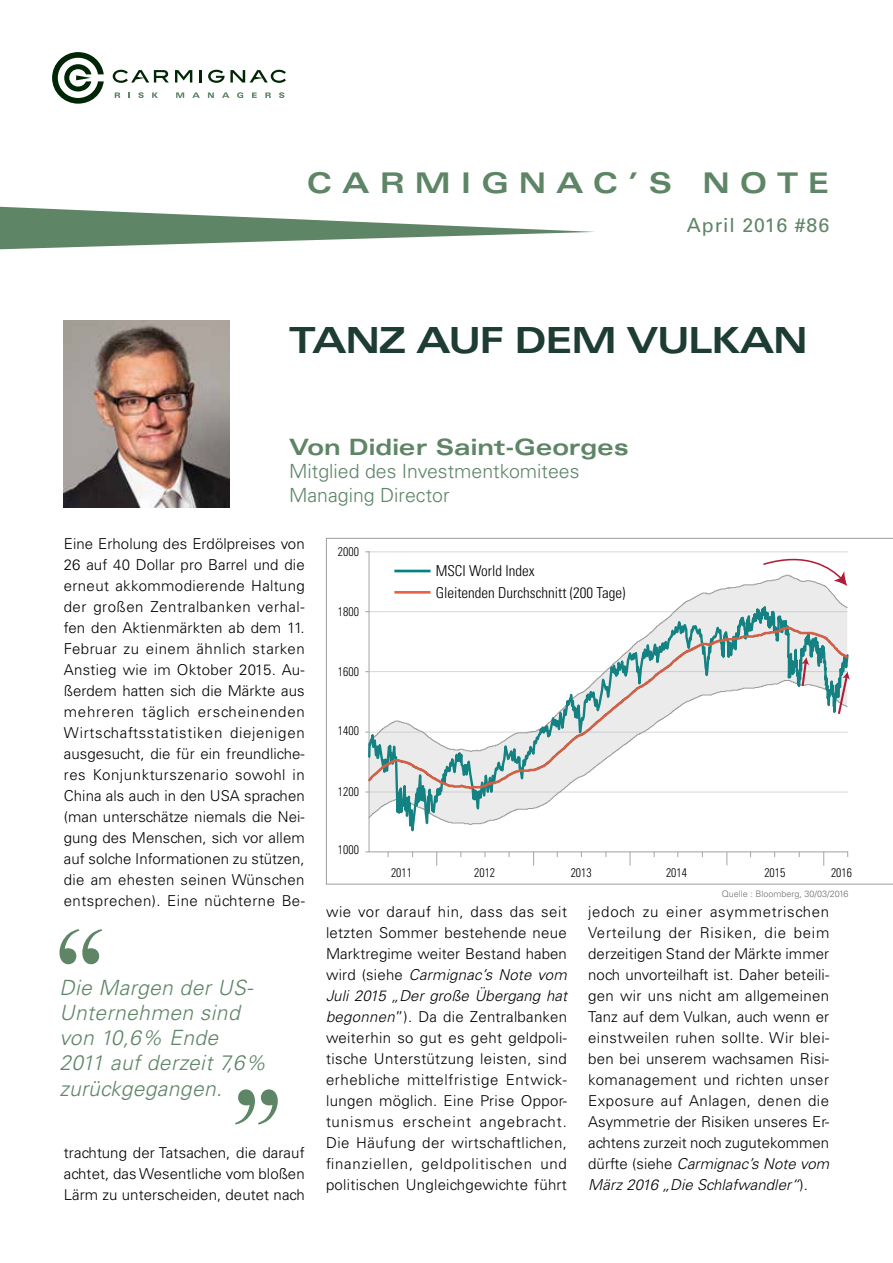
<style>
.page{position:relative;width:893px;height:1263px;background:#fff}
.page>*{position:absolute;margin:0;border:0;box-sizing:border-box;transform-origin:0 0}
.t1{font:700 expanded 36px "Univers LT Std";letter-spacing:-.03em;color:#1c3c34}
.t2{font:700 expanded 28.5px "Univers LT Std";letter-spacing:.35em;color:#5e8566}
.t3{font:700 expanded 22.5px "Univers LT Std";color:#5e8566}
.t4{font:italic 300 21px/25.2px "Univers LT Std";letter-spacing:.02em;color:#5e8566}
.t5{font:300 19.5px/23.4px "Univers LT Std";color:#5e8566}
.t6{font:19.5px "Univers LT Std";letter-spacing:.05em;color:#5e8566}
.t7{font:300 15px/21px "Univers LT Std";letter-spacing:.005em;color:#000;text-align:justify}
.t8{font:300 condensed 15px/21.3px "Univers LT Std";color:#000}
.t9{font:300 condensed 12.45px "Univers LT Std";color:#000;scale:.95 1}
.t10{font:300 9px "Univers LT Std";color:#706f6f}
.s1{font-style:italic}
</style>
<div class="page">
<svg style="left:115px;top:92px;width:5px;height:6px"></svg>
<svg style="left:138px;top:92px;width:6px;height:6px"></svg>
<svg style="left:152px;top:92px;width:6px;height:6px"></svg>
<svg style="left:176px;top:92px;width:8px;height:6px"></svg>
<svg style="left:192px;top:92px;width:8px;height:6px"></svg>
<svg style="left:208px;top:92px;width:6px;height:6px"></svg>
<svg style="left:222px;top:92px;width:7px;height:6px"></svg>
<svg style="left:237px;top:92px;width:6px;height:6px"></svg>
<svg style="left:252px;top:92px;width:5px;height:6px"></svg>
<svg style="left:265px;top:92px;width:6px;height:6px"></svg>
<svg style="left:279px;top:92px;width:5px;height:6px"></svg>
<svg style="left:52px;top:52px;width:52px;height:52px"></svg>
<svg style="left:175px;top:70px;width:17px;height:13px"></svg>
<svg style="left:200px;top:70px;width:2px;height:13px"></svg>
<svg style="left:113px;top:70px;width:56px;height:13px"></svg>
<svg style="left:208px;top:70px;width:78px;height:13px"></svg>
<svg style="left:0;top:207px;width:594px;height:42px"></svg>
<img style="left:64px;top:320px;width:166px;height:188px">
<svg style="left:59px;top:929px;width:43px;height:35px"></svg>
<svg style="left:235px;top:1089px;width:43px;height:35px"></svg>
<svg style="left:326px;top:538px;width:567px;height:346px"></svg>
<hr style="left:394px;top:570px;width:37px;height:2px;background:#008383">
<hr style="left:394px;top:591px;width:37px;height:3px;background:#ec6145">
<h2 class="t2" style="left:307px;top:167px;width:524px">CARMIGNAC’S NOTE</h2>
<h3 class="t6" style="left:687px;top:213px;width:144px">April 2016 #86</h3>
<h1 class="t1" style="left:289px;top:320px;width:520px">TANZ AUF DEM VULKAN</h1>
<h3 class="t3" style="left:289px;top:434px;width:341px">Von Didier Saint-Georges</h3>
<h3 class="t5" style="left:289px;top:460px;width:292px">Mitglied des Investmentkomitees<br>Managing Director</h3>
<p class="t7" style="left:64px;top:533px;width:243px">Eine Erholung des Erdölpreises von 26 auf 40 Dollar pro Barrel und die erneut akkommodierende Haltung der großen Zentralbanken verhal&shy;fen den Aktienmärkten ab dem 11.<br>Februar zu einem ähnlich starken Anstieg wie im Oktober 2015. Au&shy;ßerdem hatten sich die Märkte aus mehreren täglich erscheinenden Wirtschaftsstatistiken diejenigen ausgesucht, die für ein freundliche&shy;res Konjunkturszenario sowohl in China als auch in den USA sprachen (man unterschätze niemals die Nei&shy;gung des Menschen, sich vor allem auf solche Informationen zu stützen, die am ehesten seinen Wünschen entsprechen). Eine nüchterne Be-</p>
<h3 class="t4" style="left:59px;top:975px;width:208px">Die Margen der US-<br>Unternehmen sind von 10,6% Ende<br>2011 auf derzeit 7,6% zurückgegangen.</h3>
<p class="t7" style="left:64px;top:1142px;width:242px">trachtung der Tatsachen, die darauf achtet, das Wesentliche vom bloßen Lärm zu unterscheiden, deutet nach</p>
<p class="t9" style="left:338px;top:544px;width:24px">2000</p>
<p class="t9" style="left:338px;top:604px;width:24px">1800</p>
<p class="t9" style="left:338px;top:664px;width:24px">1600</p>
<p class="t9" style="left:338px;top:723px;width:24px">1400</p>
<p class="t9" style="left:338px;top:784px;width:24px">1200</p>
<p class="t9" style="left:338px;top:842px;width:24px">1000</p>
<p class="t8" style="left:436px;top:560px;width:191px">MSCI World Index<br>Gleitenden Durchschnitt (200 Tage)</p>
<p class="t9" style="left:391px;top:865px;width:24px">2011</p>
<p class="t9" style="left:474px;top:865px;width:24px">2012</p>
<p class="t9" style="left:571px;top:865px;width:24px">2013</p>
<p class="t9" style="left:666px;top:865px;width:24px">2014</p>
<p class="t9" style="left:764px;top:865px;width:24px">2015</p>
<p class="t9" style="left:831px;top:865px;width:24px">2016</p>
<p class="t10" style="left:722px;top:889px;width:128px">Quelle : Bloomberg, 30/03/2016</p>
<p class="t7" style="left:326px;top:901px;width:243px">wie vor darauf hin, dass das seit letzten Sommer bestehende neue Marktregime weiter Bestand haben wird (siehe <span class="s1">Carmignac’s Note vom Juli 2015 „Der große Übergang hat begonnen</span>”). Da die Zentralbanken weiterhin so gut es geht geldpoli&shy;tische Unterstützung leisten, sind erhebliche mittelfristige Entwick&shy;lungen möglich. Eine Prise Oppor&shy;tunismus erscheint angebracht.<br>Die Häufung der wirtschaftlichen, finanziellen, geldpolitischen und politischen Ungleichgewichte führt</p>
<p class="t7" style="left:588px;top:901px;width:243px">jedoch zu einer asymmetrischen Verteilung der Risiken, die beim derzeitigen Stand der Märkte immer noch unvorteilhaft ist. Daher beteili&shy;gen wir uns nicht am allgemeinen Tanz auf dem Vulkan, auch wenn er einstweilen ruhen sollte. Wir blei&shy;ben bei unserem wachsamen Risi&shy;komanagement und richten unser Exposure auf Anlagen, denen die Asymmetrie der Risiken unseres Er&shy;achtens zurzeit noch zugutekommen dürfte (siehe <span class="s1">Carmignac’s Note vom März 2016 „Die Schlafwandler“</span>).</p>
</div>
